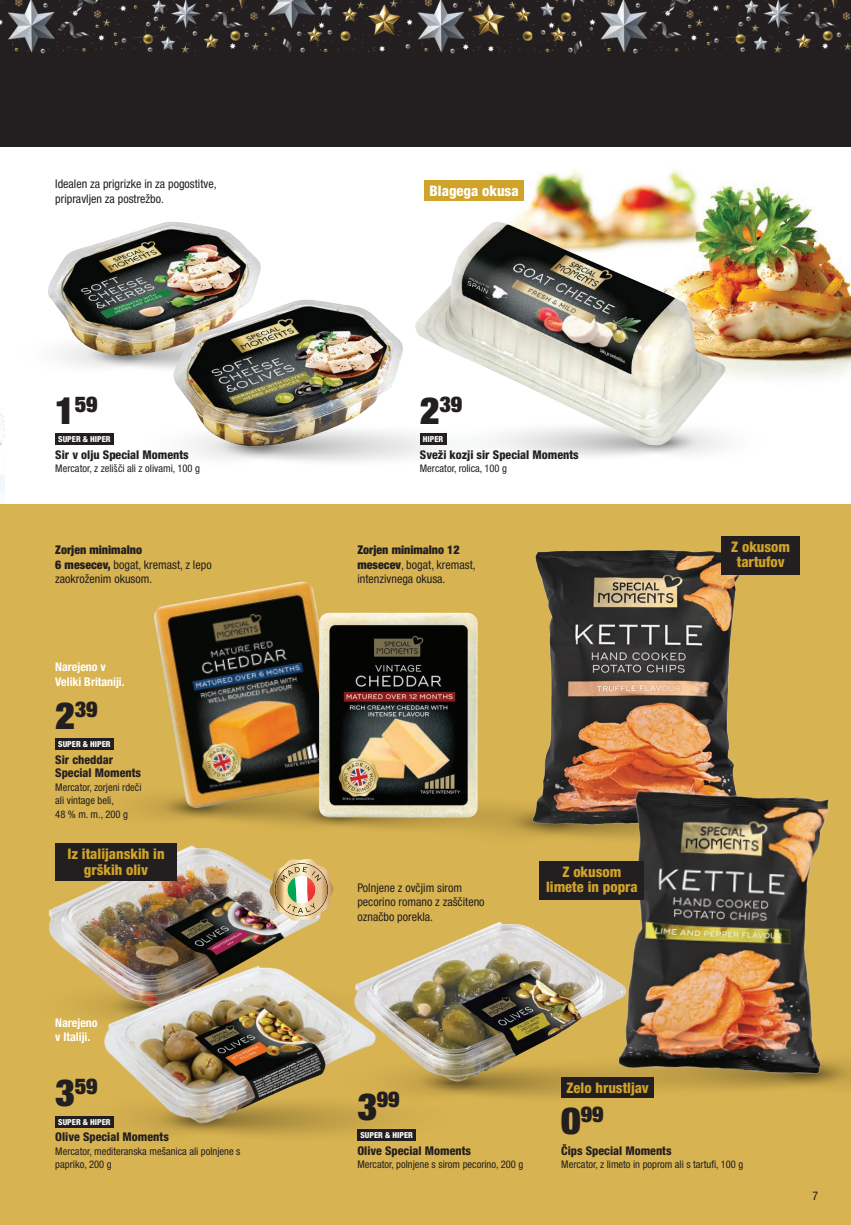
<style>
.page{position:relative;width:851px;height:1225px;background:#fff}
.page>*{position:absolute;margin:0;border:0;box-sizing:border-box;transform-origin:0 0}
.t1{font:900 condensed 21.9px "Helvetica Neue LT Pro";color:#231f20}
.t2{font:800 condensed 14.55px/15px "Helvetica Neue LT Pro";color:#d0a32a;text-align:center}
.t3{font:800 condensed 14.55px "Helvetica Neue LT Pro";color:#fff}
.t4{font:condensed 12px/14.4px "Helvetica Neue LT Pro";color:#231f20}
.t5{font:800 condensed 12px/13.5px "Helvetica Neue LT Pro";color:#231f20}
.t6{font:700 condensed 12px/14.4px "Helvetica Neue LT Pro";color:#fff}
.t7{font:condensed 10.5px/13.5px "Helvetica Neue LT Pro";color:#231f20}
.t8{font:800 condensed 8.25px "Helvetica Neue LT Pro";color:#fff}
.s1{font-size:37.5px}
.s2{font-weight:900}
</style>
<div class="page">
<div style="left:0;top:0;width:850px;height:147px;background:#231f20"></div>
<img style="left:48px;top:222px;width:213px;height:134px">
<img style="left:497px;top:169px;width:353px;height:209px">
<img style="left:0;top:414px;width:4px;height:77px">
<div style="left:0;top:504px;width:850px;height:721px;background:#d8b351"></div>
<div style="left:55px;top:433px;width:59px;height:12px;background:#231f20"></div>
<img style="left:173px;top:299px;width:230px;height:147px">
<div style="left:424px;top:180px;width:100px;height:21px;background:#d0a32a"></div>
<img style="left:391px;top:417px;width:241px;height:47px">
<img style="left:414px;top:222px;width:311px;height:224px">
<img style="left:153px;top:581px;width:193px;height:228px">
<img style="left:49px;top:845px;width:268px;height:123px">
<div style="left:55px;top:738px;width:59px;height:12px;background:#231f20"></div>
<img style="left:390px;top:921px;width:219px;height:160px">
<img style="left:234px;top:1090px;width:254px;height:51px">
<img style="left:55px;top:1116px;width:179px;height:18px">
<img style="left:89px;top:965px;width:301px;height:159px">
<div style="left:55px;top:843px;width:122px;height:37px;background:#231f20"></div>
<img style="left:535px;top:550px;width:224px;height:288px">
<img style="left:488px;top:1044px;width:286px;height:53px">
<img style="left:609px;top:776px;width:232px;height:310px">
<img style="left:365px;top:790px;width:242px;height:47px">
<img style="left:204px;top:790px;width:161px;height:38px">
<img style="left:319px;top:613px;width:158px;height:204px">
<div style="left:539px;top:861px;width:105px;height:38px;background:#231f20"></div>
<div style="left:561px;top:1077px;width:93px;height:21px;background:#231f20"></div>
<div style="left:721px;top:536px;width:78px;height:38px;background:#231f20"></div>
<svg style="left:269px;top:858px;width:64px;height:63px"></svg>
<img style="left:0;top:0;width:850px;height:54px">
<div style="left:420px;top:433px;width:26px;height:12px;background:#231f20"></div>
<p class="t4" style="left:55px;top:177px;width:163px">Idealen za prigrizke in za pogostitve, pripravljen za postrežbo.</p>
<p class="t3" style="left:429px;top:181px;width:91px">Blagega okusa</p>
<h1 class="t1" style="left:55px;top:390px;width:44px"><span class="s1">1</span>59</h1>
<p class="t8" style="left:58px;top:434px;width:54px">SUPER &amp; HIPER</p>
<p class="t5" style="left:55px;top:447px;width:135px">Sir v olju Special Moments</p>
<p class="t7" style="left:55px;top:462px;width:146px">Mercator, z zelišči ali z olivami, 100 g</p>
<h1 class="t1" style="left:420px;top:390px;width:44px"><span class="s1">2</span>39</h1>
<p class="t8" style="left:423px;top:434px;width:22px">HIPER</p>
<p class="t5" style="left:420px;top:447px;width:160px">Sveži kozji sir Special Moments</p>
<p class="t7" style="left:420px;top:462px;width:89px">Mercator, rolica, 100 g</p>
<p class="t4" style="left:55px;top:543px;width:158px"><span class="s2">Zorjen minimalno<br>6 mesecev,</span> bogat, kremast, z lepo zaokroženim okusom.</p>
<p class="t4" style="left:357px;top:543px;width:120px"><span class="s2">Zorjen minimalno 12 mesecev</span>, bogat, kremast, intenzivnega okusa.</p>
<p class="t6" style="left:55px;top:659px;width:71px">Narejeno v<br>Veliki Britaniji.</p>
<h1 class="t1" style="left:55px;top:695px;width:44px"><span class="s1">2</span>39</h1>
<p class="t8" style="left:58px;top:739px;width:54px">SUPER &amp; HIPER</p>
<p class="t5" style="left:55px;top:752px;width:87px">Sir cheddar<br>Special Moments</p>
<p class="t7" style="left:55px;top:780px;width:88px">Mercator, zorjeni rdeči ali vintage beli,<br>48 % m. m., 200 g</p>
<p class="t2" style="left:67px;top:845px;width:99px;line-height:16.5px">Iz italijanskih in grških oliv</p>
<p class="t4" style="left:357px;top:880px;width:129px">Polnjene z ovčjim sirom pecorino romano z zaščiteno označbo porekla.</p>
<p class="t2" style="left:546px;top:864px;width:93px">Z okusom limete in popra</p>
<p class="t2" style="left:731px;top:539px;width:60px">Z okusom tartufov</p>
<p class="t6" style="left:55px;top:1015px;width:44px">Narejeno v Italiji.</p>
<h1 class="t1" style="left:55px;top:1072px;width:44px"><span class="s1">3</span>59</h1>
<p class="t8" style="left:58px;top:1116px;width:54px">SUPER &amp; HIPER</p>
<p class="t5" style="left:55px;top:1129px;width:115px">Olive Special Moments</p>
<p class="t7" style="left:55px;top:1144px;width:187px">Mercator, mediteranska mešanica ali polnjene s papriko, 200 g</p>
<h1 class="t1" style="left:357px;top:1085px;width:44px"><span class="s1">3</span>99</h1>
<p class="t8" style="left:360px;top:1130px;width:54px">SUPER &amp; HIPER</p>
<p class="t5" style="left:357px;top:1143px;width:115px">Olive Special Moments</p>
<p class="t7" style="left:357px;top:1157px;width:167px">Mercator, polnjene s sirom pecorino, 200 g</p>
<p class="t2" style="left:566px;top:1080px;width:84px">Zelo hrustljav</p>
<h1 class="t1" style="left:561px;top:1100px;width:44px"><span class="s1">0</span>99</h1>
<p class="t5" style="left:561px;top:1143px;width:112px">Čips Special Moments</p>
<p class="t7" style="left:561px;top:1157px;width:183px">Mercator, z limeto in poprom ali s tartufi, 100 g</p>
<p class="t4" style="left:812px;top:1188px;width:7px">7</p>
</div>
